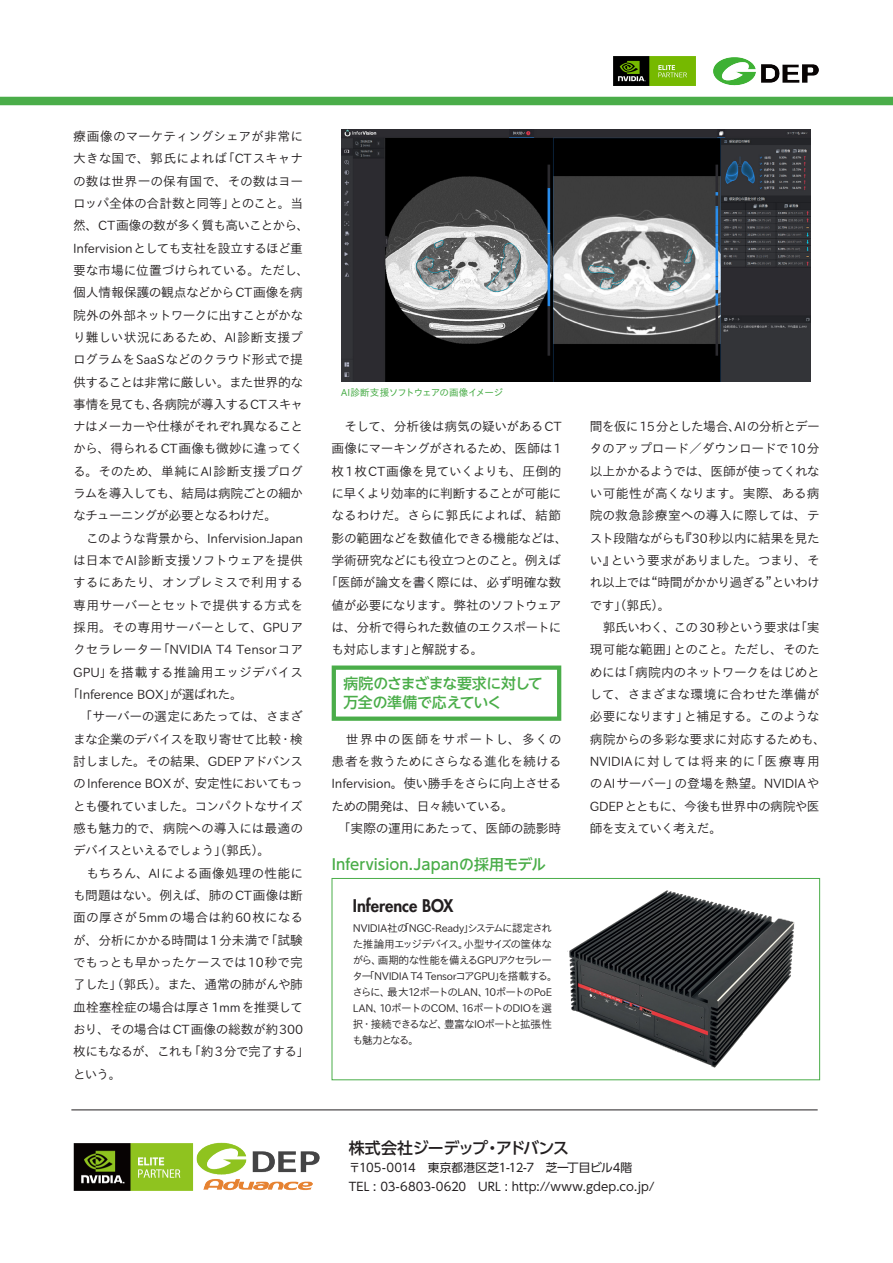
<style>
.page{position:relative;width:893px;height:1263px;background:#fff}
.page>*{position:absolute;margin:0;border:0;box-sizing:border-box;transform-origin:0 0}
.t1{font:800 16.95px "Futura Std";letter-spacing:-.005em;color:#231f20}
.t2{font:500 15.9px "UD Shin Go Pro";letter-spacing:-.04em;color:#231f20}
.t3{font:500 14.85px/19.2px "UD Shin Go NT Pro";letter-spacing:-.025em;color:#4aad49}
.t4{font:500 14.85px "UD Shin Go NT Pro";letter-spacing:-.005em;color:#4aad49}
.t5{font:300 12.75px/22.4px "TB Go Pro";letter-spacing:-.025em;color:#231f20}
.t6{font:300 12.75px "TB Go Pro";letter-spacing:-.005em;color:#231f20}
.t7{font:300 12.75px "TB Go Pro";letter-spacing:-.06em;color:#231f20}
.t8{font:300 12.75px "TB Go Pro";letter-spacing:-.065em;color:#231f20}
.t9{font:300 12.75px "TB Go Pro";color:#231f20}
.t10{font:300 12.75px "TB Go Pro";letter-spacing:-.055em;color:#231f20}
.t11{font:300 12.75px "TB Go Pro";letter-spacing:-.05em;color:#231f20}
.t12{font:300 12.75px "TB Go Pro";letter-spacing:.01em;color:#231f20}
.t13{font:300 12.75px "TB Go Pro";letter-spacing:.015em;color:#231f20}
.t14{font:300 12.75px "TB Go Pro";letter-spacing:-.07em;color:#231f20}
.t15{font:300 12.75px "TB Go Pro";letter-spacing:-.085em;color:#231f20}
.t16{font:300 12.75px "TB Go Pro";letter-spacing:-.075em;color:#231f20}
.t17{font:11.7px/19.2px "UD Shin Go Pro";letter-spacing:.005em;color:#231f20}
.t18{font:300 10.65px/15.9px "TB Go Pro";letter-spacing:-.055em;color:#231f20}
.t19{font:9.6px "TB Go Pro";letter-spacing:-.04em;color:#4aad49}
</style>
<div class="page">
<img style="left:569px;top:890px;width:226px;height:178px">
<div style="left:0;top:97px;width:893px;height:8px;background:#4aad49"></div>
<div style="left:332px;top:878px;width:488px;height:202px;border:1px solid #4aad49"></div>
<hr style="left:71px;top:1110px;width:747px;height:1px;background:#231f20">
<div style="left:332px;top:665px;width:229px;height:56px;border:4px solid #4aad49"></div>
<img style="left:73px;top:1142px;width:247px;height:49px">
<img style="left:341px;top:130px;width:469px;height:252px">
<img style="left:614px;top:56px;width:81px;height:30px">
<img style="left:713px;top:57px;width:106px;height:29px">
<p class="t5" style="left:73px;top:124px;width:231px">療画像のマーケティングシェアが非常に</p>
<p class="t9" style="left:73px;top:148px;width:231px">大きな国で、郭氏によれば「CTスキャナ</p>
<p class="t9" style="left:73px;top:170px;width:231px">の数は世界一の保有国で、その数はヨー</p>
<p class="t5" style="left:73px;top:191px;width:232px">ロッパ全体の合計数と同等」とのこと。当</p>
<p class="t10" style="left:73px;top:215px;width:238px">然、CT画像の数が多く質も高いことから、</p>
<p class="t5" style="left:73px;top:235px;width:231px">Infervisionとしても支社を設立するほど重</p>
<p class="t5" style="left:73px;top:258px;width:238px">要な市場に位置づけられている。ただし、</p>
<p class="t5" style="left:73px;top:280px;width:231px">個人情報保護の観点などからCT画像を病</p>
<p class="t7" style="left:73px;top:304px;width:231px">院外の外部ネットワークに出すことがかな</p>
<p class="t9" style="left:73px;top:326px;width:231px">り難しい状況にあるため、AI診断支援プ</p>
<p class="t5" style="left:73px;top:347px;width:231px">ログラムをSaaSなどのクラウド形式で提</p>
<p class="t10" style="left:73px;top:371px;width:231px">供することは非常に厳しい。また世界的な</p>
<p class="t8" style="left:73px;top:393px;width:231px">事情を見ても、各病院が導入するCTスキャ</p>
<p class="t7" style="left:73px;top:416px;width:231px">ナはメーカーや仕様がそれぞれ異なること</p>
<p class="t5" style="left:73px;top:436px;width:232px">から、得られるCT画像も微妙に違ってく</p>
<p class="t6" style="left:73px;top:460px;width:231px">る。そのため、単純にAI診断支援プログ</p>
<p class="t10" style="left:73px;top:483px;width:231px">ラムを導入しても、結局は病院ごとの細か</p>
<p class="t16" style="left:73px;top:505px;width:205px">なチューニングが必要となるわけだ。</p>
<p class="t5" style="left:73px;top:526px;width:231px">　このような背景から、Infervision.Japan</p>
<p class="t6" style="left:73px;top:550px;width:231px">は日本でAI診断支援ソフトウェアを提供</p>
<p class="t6" style="left:73px;top:572px;width:231px">するにあたり、オンプレミスで利用する</p>
<p class="t6" style="left:73px;top:594px;width:231px">専用サーバーとセットで提供する方式を</p>
<p class="t5" style="left:73px;top:615px;width:231px">採用。その専用サーバーとして、GPUア</p>
<p class="t6" style="left:73px;top:639px;width:231px">クセラレーター「NVIDIA T4 Tensorコア</p>
<p class="t12" style="left:73px;top:661px;width:231px">GPU」を搭載する推論用エッジデバイス</p>
<p class="t5" style="left:67px;top:682px;width:178px">「Inference BOX」が選ばれた。</p>
<p class="t5" style="left:73px;top:704px;width:231px">　「サーバーの選定にあたっては、さまざ</p>
<p class="t11" style="left:73px;top:728px;width:231px">まな企業のデバイスを取り寄せて比較・検</p>
<p class="t7" style="left:73px;top:750px;width:231px">討しました。その結果、GDEPアドバンス</p>
<p class="t5" style="left:73px;top:771px;width:231px">のInference BOXが、安定性においてもっ</p>
<p class="t7" style="left:73px;top:795px;width:231px">とも優れていました。コンパクトなサイズ</p>
<p class="t6" style="left:73px;top:817px;width:231px">感も魅力的で、病院への導入には最適の</p>
<p class="t15" style="left:73px;top:840px;width:199px">デバイスといえるでしょう」（郭氏）。</p>
<p class="t9" style="left:73px;top:862px;width:231px">　もちろん、AIによる画像処理の性能に</p>
<p class="t5" style="left:73px;top:883px;width:231px">も問題はない。例えば、肺のCT画像は断</p>
<p class="t13" style="left:73px;top:907px;width:231px">面の厚さが5mmの場合は約60枚になる</p>
<p class="t5" style="left:73px;top:927px;width:231px">が、分析にかかる時間は1分未満で「試験</p>
<p class="t5" style="left:73px;top:950px;width:231px">でもっとも早かったケースでは10秒で完</p>
<p class="t5" style="left:73px;top:972px;width:231px">了した」（郭氏）。また、通常の肺がんや肺</p>
<p class="t5" style="left:73px;top:994px;width:231px">血栓塞栓症の場合は厚さ1mmを推奨して</p>
<p class="t5" style="left:73px;top:1017px;width:231px">おり、その場合はCT画像の総数が約300</p>
<p class="t8" style="left:73px;top:1041px;width:238px">枚にもなるが、これも「約3分で完了する」</p>
<p class="t5" style="left:73px;top:1061px;width:50px">という。</p>
<p class="t19" style="left:341px;top:385px;width:164px">AI診断支援ソフトウェアの画像イメージ</p>
<p class="t5" style="left:332px;top:414px;width:231px">　そして、分析後は病気の疑いがあるCT</p>
<p class="t11" style="left:332px;top:438px;width:231px">画像にマーキングがされるため、医師は1</p>
<p class="t5" style="left:332px;top:459px;width:231px">枚1枚CT画像を見ていくよりも、圧倒的</p>
<p class="t11" style="left:331px;top:483px;width:231px">に早くより効率的に判断することが可能に</p>
<p class="t5" style="left:332px;top:503px;width:231px">なるわけだ。さらに郭氏によれば、結節</p>
<p class="t5" style="left:332px;top:526px;width:238px">影の範囲などを数値化できる機能などは、</p>
<p class="t8" style="left:332px;top:550px;width:231px">学術研究などにも役立つとのこと。例えば</p>
<p class="t5" style="left:325px;top:570px;width:238px">「医師が論文を書く際には、必ず明確な数</p>
<p class="t14" style="left:332px;top:594px;width:231px">値が必要になります。弊社のソフトウェア</p>
<p class="t8" style="left:331px;top:617px;width:231px">は、分析で得られた数値のエクスポートに</p>
<p class="t7" style="left:331px;top:639px;width:154px">も対応します」と解説する。</p>
<p class="t3" style="left:343px;top:673px;width:201px">病院のさまざまな要求に対して万全の準備で応えていく</p>
<p class="t5" style="left:332px;top:726px;width:231px">　世界中の医師をサポートし、多くの患者を救うためにさらなる進化を続ける<br>Infervision。使い勝手をさらに向上させるための開発は、日々続いている。<br>　「実際の運用にあたって、医師の読影時</p>
<p class="t4" style="left:332px;top:852px;width:216px">Infervision.Japanの採用モデル</p>
<h1 class="t1" style="left:353px;top:895px;width:102px">Inference BOX</h1>
<p class="t18" style="left:353px;top:919px;width:207px">NVIDIA社の「NGC-Ready」システムに認定された推論用エッジデバイス。小型サイズの筐体ながら、画期的な性能を備えるGPUアクセラレーター「NVIDIA T4 TensorコアGPU」を搭載する。さらに、最大12ポートのLAN、10ポートのPoE<br>LAN、10ポートのCOM、16ポートのDIOを選択・接続できるなど、豊富なIOポートと拡張性も魅力となる。</p>
<p class="t5" style="left:590px;top:414px;width:238px">間を仮に15分とした場合、AIの分析とデータのアップロード／ダウンロードで10分以上かかるようでは、医師が使ってくれない可能性が高くなります。実際、ある病院の救急診療室への導入に際しては、テスト段階ながらも『30秒以内に結果を見たい』という要求がありました。つまり、それ以上では“時間がかかり過ぎる”といわけです」（郭氏）。<br>　郭氏いわく、この30秒という要求は「実現可能な範囲」とのこと。ただし、そのためには「病院内のネットワークをはじめとして、さまざまな環境に合わせた準備が必要になります」と補足する。このような病院からの多彩な要求に対応するためも、<br>NVIDIAに対しては将来的に「医療専用のAIサーバー」の登場を熱望。NVIDIAや<br>GDEPとともに、今後も世界中の病院や医師を支えていく考えだ。</p>
<p class="t2" style="left:349px;top:1135px;width:222px">株式会社ジーデップ・アドバンス</p>
<p class="t17" style="left:349px;top:1158px;width:308px">〒105-0014　東京都港区芝1-12-7　芝一丁目ビル4階<br>TEL : 03-6803-0620　URL : http://www.gdep.co.jp/</p>
</div>
